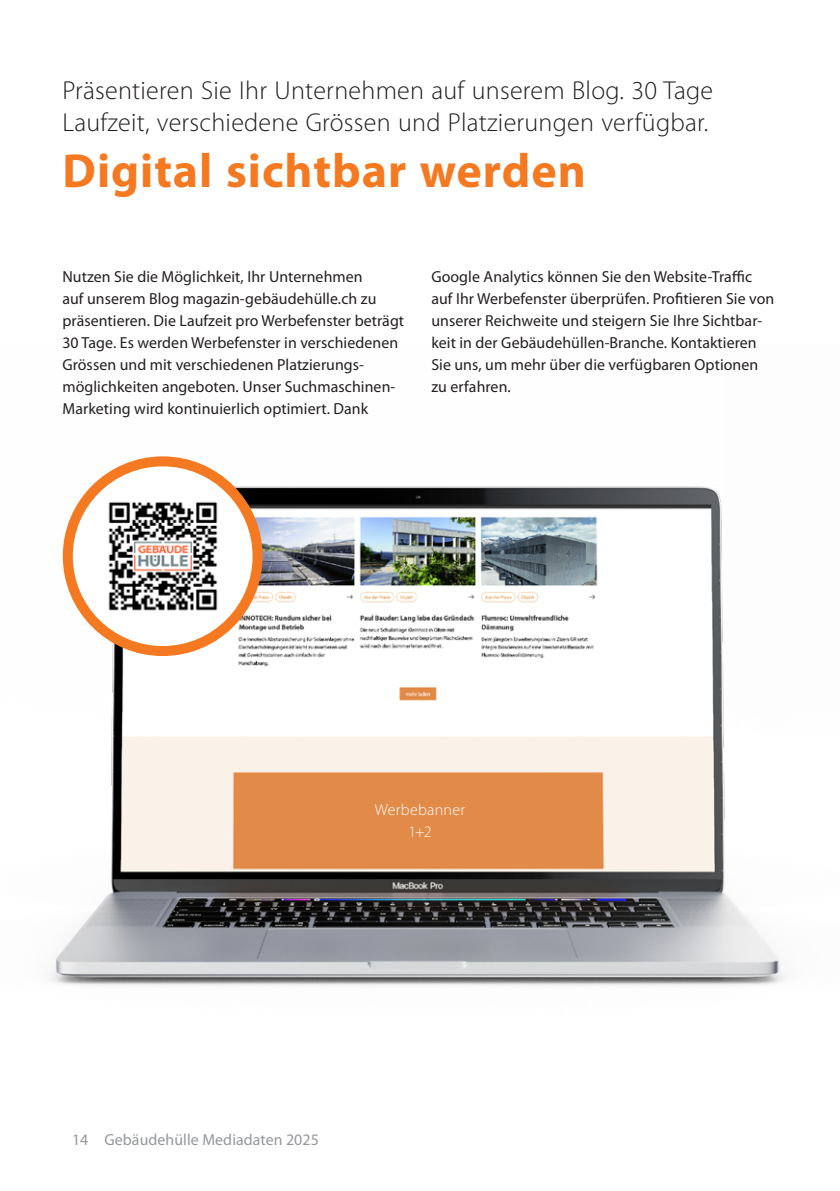
<style>
.page{position:relative;width:840px;height:1191px;background:#fff}
.page>*{position:absolute;margin:0;border:0;box-sizing:border-box;transform-origin:0 0}
.t1{font:700 48px "Myriad Pro";letter-spacing:.02em;color:#f47921}
.t2{font:300 26px/32px "Myriad Pro";letter-spacing:.01em;color:#231f20}
.t3{font:16px/22px "Myriad Pro";letter-spacing:.005em;color:#231f20}
.t4{font:16px "Myriad Pro";letter-spacing:.005em;color:#939598}
.t5{font:300 16px/22px "Myriad Pro";letter-spacing:.015em;color:#fff;text-align:center}
</style>
<div class="page">
<img style="left:49px;top:456px;width:674px;height:530px">
<img style="left:723px;top:665px;width:63px;height:320px">
<svg style="left:68px;top:461px;width:189px;height:190px"></svg>
<img style="left:100px;top:494px;width:125px;height:124px">
<div style="left:63px;top:456px;width:199px;height:200px;border:10px solid #f47921;border-radius:50%"></div>
<h2 class="t2" style="left:62px;top:75px;width:652px">Präsentieren Sie Ihr Unternehmen auf unserem Blog. 30 Tage<br>Laufzeit, verschiedene Grössen und Platzierungen verfügbar.</h2>
<h1 class="t1" style="left:62px;top:144px;width:524px">Digital sichtbar werden</h1>
<p class="t3" style="left:62px;top:266px;width:343px">Nutzen Sie die Möglichkeit, Ihr Unternehmen<br>auf unserem Blog magazin-gebäudehülle.ch zu präsentieren. Die Laufzeit pro Werbefenster beträgt 30 Tage. Es werden Werbefenster in verschiedenen Grössen und mit verschiedenen Platzierungs&shy;möglichkeiten angeboten. Unser Suchmaschinen-Marketing wird kontinuierlich optimiert. Dank</p>
<p class="t3" style="left:431px;top:266px;width:344px">Google Analytics können Sie den Website-Traffic auf Ihr Werbefenster überprüfen. Profitieren Sie von unserer Reichweite und steigern Sie Ihre Sichtbar&shy;keit in der Gebäudehüllen-Branche. Kontaktieren Sie uns, um mehr über die verfügbaren Optionen zu erfahren.</p>
<p class="t5" style="left:374px;top:798px;width:92px">Werbebanner<br>1+2</p>
<p class="t4" style="left:72px;top:1131px;width:248px">14 Gebäudehülle Mediadaten 2025</p>
</div>
